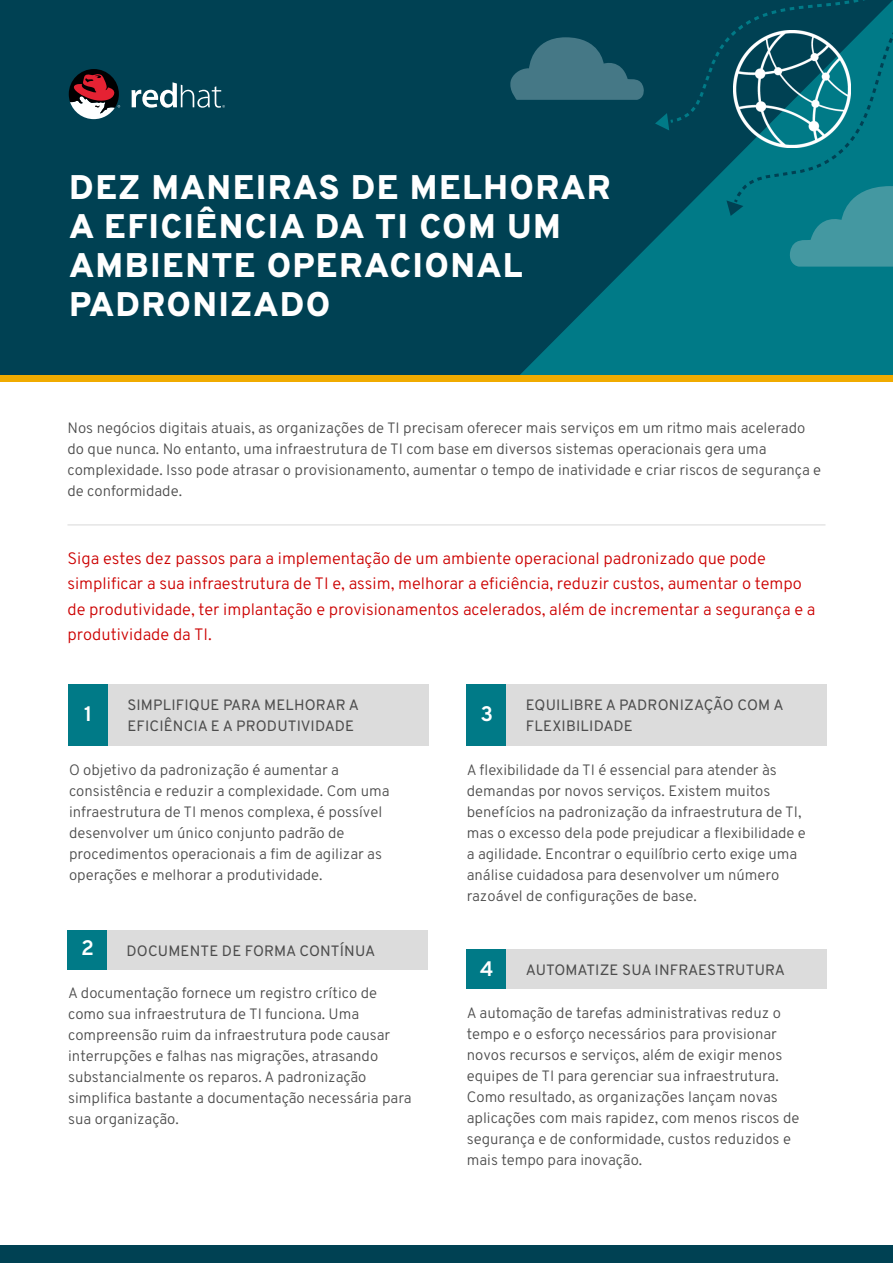
<style>
.page{position:relative;width:893px;height:1263px;background:#fff}
.page>*{position:absolute;margin:0;border:0;box-sizing:border-box;transform-origin:0 0}
.t1{font:800 34.2px/39.2px "Overpass";letter-spacing:.04em;color:#fff}
.t2{font:700 21px "Overpass";color:#fff}
.t3{font:300 16.5px/25.5px "Overpass";color:#c00}
.Paragraph_Style_1{font:300 15px/21px "Overpass";color:#4c4c4c}
.t4{font:15px/21px "Overpass";letter-spacing:.01em;color:#4c4c4c}
</style>
<div class="page">
<div style="left:0;top:0;width:893px;height:377px;background:#004153"></div>
<svg style="left:520px;top:239px;width:373px;height:136px;fill:#007a87"></svg>
<svg style="left:132px;top:82px;width:93px;height:26px"></svg>
<svg style="left:69px;top:69px;width:51px;height:50px"></svg>
<div style="left:0;top:1246px;width:893px;height:17px;background:#004153"></div>
<div style="left:0;top:375px;width:893px;height:7px;background:#f0ab00"></div>
<hr style="left:68px;top:524px;width:757px;height:1px;background:#dcdcdc">
<div style="left:68px;top:684px;width:360px;height:61px;background:#dcdcdc"></div>
<div style="left:68px;top:684px;width:39px;height:61px;background:#007a87"></div>
<div style="left:67px;top:930px;width:361px;height:39px;background:#dcdcdc"></div>
<div style="left:67px;top:930px;width:40px;height:39px;background:#007a87"></div>
<div style="left:467px;top:684px;width:360px;height:61px;background:#dcdcdc"></div>
<div style="left:467px;top:684px;width:39px;height:61px;background:#007a87"></div>
<div style="left:467px;top:950px;width:360px;height:39px;background:#dcdcdc"></div>
<div style="left:467px;top:950px;width:39px;height:39px;background:#007a87"></div>
<svg style="left:510px;top:37px;width:134px;height:63px"></svg>
<svg style="left:655px;top:0;width:238px;height:267px"></svg>
<p class="t1" style="left:69px;top:167px;width:543px">DEZ MANEIRAS DE MELHORAR<br>A EFICIÊNCIA DA TI COM UM<br>AMBIENTE OPERACIONAL<br>PADRONIZADO</p>
<p class="Paragraph_Style_1" style="left:68px;top:418px;width:755px">Nos negócios digitais atuais, as organizações de TI precisam oferecer mais serviços em um ritmo mais acelerado do que nunca. No entanto, uma infraestrutura de TI com base em diversos sistemas operacionais gera uma complexidade. Isso pode atrasar o provisionamento, aumentar o tempo de inatividade e criar riscos de segurança e de conformidade.</p>
<p class="t3" style="left:68px;top:545px;width:749px">Siga estes dez passos para a implementação de um ambiente operacional padronizado que pode simplificar a sua infraestrutura de TI e, assim, melhorar a eficiência, reduzir custos, aumentar o tempo de produtividade, ter implantação e provisionamentos acelerados, além de incrementar a segurança e a produtividade da TI.</p>
<p class="t2" style="left:84px;top:698px;width:10px">1</p>
<p class="t4" style="left:127px;top:695px;width:233px">SIMPLIFIQUE PARA MELHORAR A<br>EFICIÊNCIA E A PRODUTIVIDADE</p>
<p class="Paragraph_Style_1" style="left:69px;top:759px;width:322px">O objetivo da padronização é aumentar a consistência e reduzir a complexidade. Com uma infraestrutura de TI menos complexa, é possível desenvolver um único conjunto padrão de procedimentos operacionais a fim de agilizar as operações e melhorar a produtividade.</p>
<p class="t2" style="left:81px;top:933px;width:14px">2</p>
<p class="t4" style="left:127px;top:940px;width:250px">DOCUMENTE DE FORMA CONTÍNUA</p>
<p class="Paragraph_Style_1" style="left:68px;top:982px;width:345px">A documentação fornece um registro crítico de como sua infraestrutura de TI funciona. Uma compreensão ruim da infraestrutura pode causar interrupções e falhas nas migrações, atrasando substancialmente os reparos. A padronização simplifica bastante a documentação necessária para sua organização.</p>
<p class="t2" style="left:481px;top:698px;width:14px">3</p>
<p class="t4" style="left:526px;top:695px;width:259px">EQUILIBRE A PADRONIZAÇÃO COM A<br>FLEXIBILIDADE</p>
<p class="Paragraph_Style_1" style="left:467px;top:759px;width:341px">A flexibilidade da TI é essencial para atender às demandas por novos serviços. Existem muitos benefícios na padronização da infraestrutura de TI, mas o excesso dela pode prejudicar a flexibilidade e a agilidade. Encontrar o equilíbrio certo exige uma análise cuidadosa para desenvolver um número razoável de configurações de base.</p>
<p class="t2" style="left:480px;top:954px;width:15px">4</p>
<p class="t4" style="left:526px;top:960px;width:261px">AUTOMATIZE SUA INFRAESTRUTURA</p>
<p class="Paragraph_Style_1" style="left:467px;top:1002px;width:334px">A automação de tarefas administrativas reduz o tempo e o esforço necessários para provisionar novos recursos e serviços, além de exigir menos equipes de TI para gerenciar sua infraestrutura.<br>Como resultado, as organizações lançam novas aplicações com mais rapidez, com menos riscos de segurança e de conformidade, custos reduzidos e mais tempo para inovação.</p>
</div>
